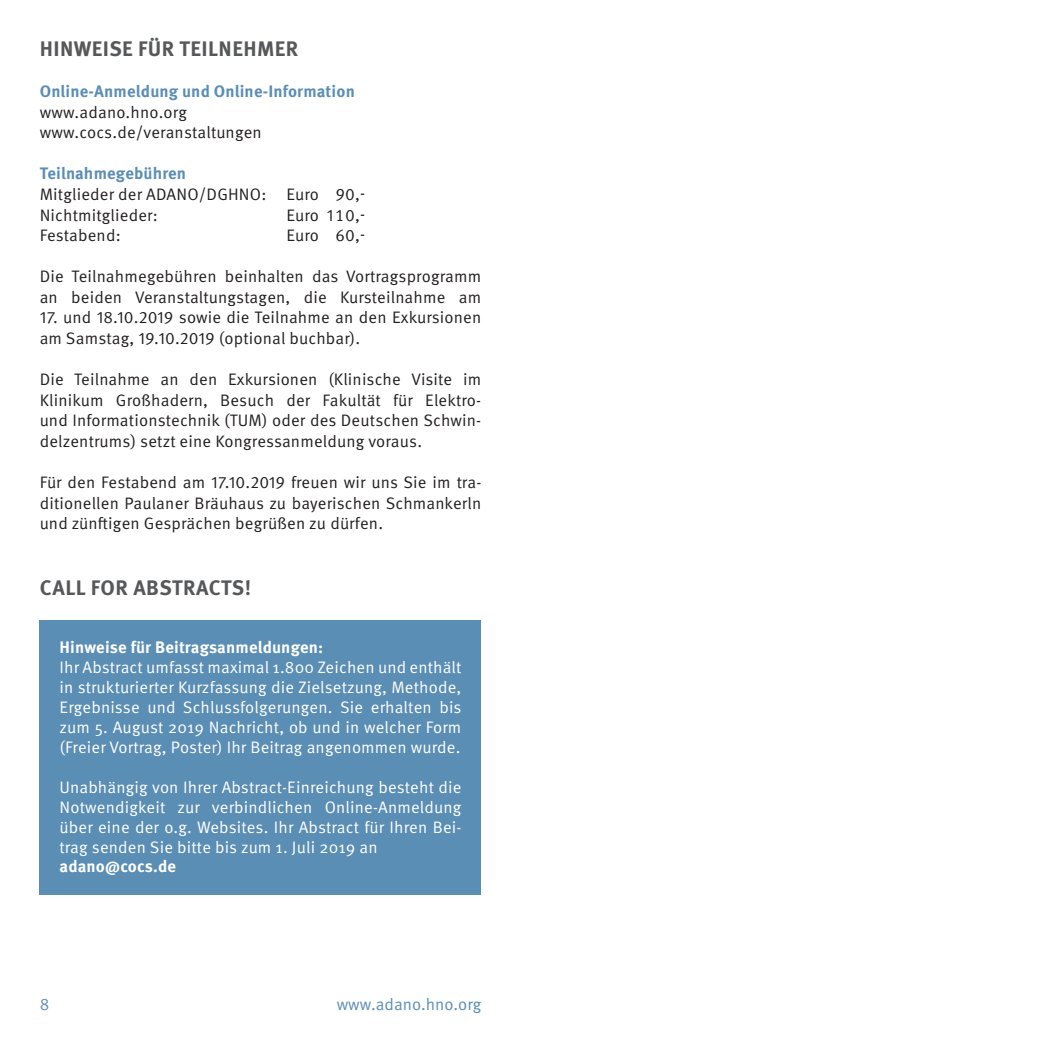
<style>
.page{position:relative;width:1042px;height:1042px;background:#fff}
.page>*{position:absolute;margin:0;border:0;box-sizing:border-box;transform-origin:0 0}
.t1{font:700 21px "Meta OT";letter-spacing:.02em;color:#57585a}
.t2{font:16.62px/20.7px "Meta OT Norm";letter-spacing:.01em;color:#231f20}
.t3{font:16.62px/19.9px "Meta OT Norm";letter-spacing:.01em;color:#fff;text-align:justify}
.t4{font:700 16.62px "Meta OT";letter-spacing:.01em;color:#5b8eb4}
.t5{font:700 16.62px "Meta OT";letter-spacing:.01em;color:#fff}
.t6{font:16.62px "Meta OT Norm";color:#5b8eb4}
</style>
<div class="page">
<div style="left:40px;top:620px;width:441px;height:275px;background:#5b8eb4"></div>
<p class="t1" style="left:40px;top:35px;width:260px">HINWEISE FÜR TEILNEHMER</p>
<p class="t4" style="left:40px;top:81px;width:317px">Online-Anmeldung und Online-Information</p>
<p class="t2" style="left:40px;top:102px;width:224px">www.adano.hno.org www.cocs.de/veranstaltungen</p>
<p class="t4" style="left:40px;top:163px;width:148px">Teilnahmegebühren</p>
<p class="t2" style="left:40px;top:184px;width:327px">Mitglieder der ADANO/DGHNO: Euro 90,-<br>Nichtmitglieder:</p>
<p class="t2" style="left:286px;top:205px;width:80px">Euro 110,-</p>
<p class="t2" style="left:40px;top:225px;width:83px">Festabend:</p>
<p class="t2" style="left:286px;top:225px;width:80px">Euro 60,-</p>
<p class="t2" style="left:40px;top:266px;width:443px">Die Teilnahmegebühren beinhalten das Vortragsprogramm an beiden Veranstaltungstagen, die Kursteilnahme am</p>
<p class="t2" style="left:40px;top:307px;width:443px">17. und 18.10.2019 sowie die Teilnahme an den Exkursionen am Samstag, 19.10.2019 (optional buchbar).</p>
<p class="t2" style="left:40px;top:369px;width:443px;text-align:justify">Die Teilnahme an den Exkursionen (Klinische Visite im Klinikum Großhadern, Besuch der Fakultät für Elektro&shy;und Informationstechnik (TUM) oder des Deutschen Schwin&shy;delzentrums) setzt eine Kongressanmeldung voraus.</p>
<p class="t2" style="left:40px;top:472px;width:443px;text-align:justify">Für den Festabend am 17.10.2019 freuen wir uns Sie im tra&shy;ditionellen Paulaner Bräuhaus zu bayerischen Schmankerln und zünftigen Gesprächen begrüßen zu dürfen.</p>
<p class="t1" style="left:40px;top:575px;width:213px">CALL FOR ABSTRACTS!</p>
<p class="t5" style="left:60px;top:637px;width:265px">Hinweise für Beitragsanmeldungen:</p>
<p class="t3" style="left:60px;top:657px;width:403px">Ihr Abstract umfasst maximal 1.800 Zeichen und enthält in strukturierter Kurzfassung die Zielsetzung, Methode, Ergebnisse und Schlussfolgerungen. Sie erhalten bis zum 5. August 2019 Nachricht, ob und in welcher Form (Freier Vortrag, Poster) Ihr Beitrag angenommen wurde.</p>
<p class="t3" style="left:60px;top:777px;width:403px">Unabhängig von Ihrer Abstract-Einreichung besteht die Notwendigkeit zur verbindlichen Online-Anmeldung über eine der o.g. Websites. Ihr Abstract für Ihren Bei&shy;trag senden Sie bitte bis zum 1. Juli 2019 an</p>
<p class="t5" style="left:60px;top:856px;width:118px">adano@cocs.de</p>
<p class="t6" style="left:40px;top:994px;width:11px">8</p>
<p class="t6" style="left:337px;top:994px;width:146px">www.adano.hno.org</p>
</div>
